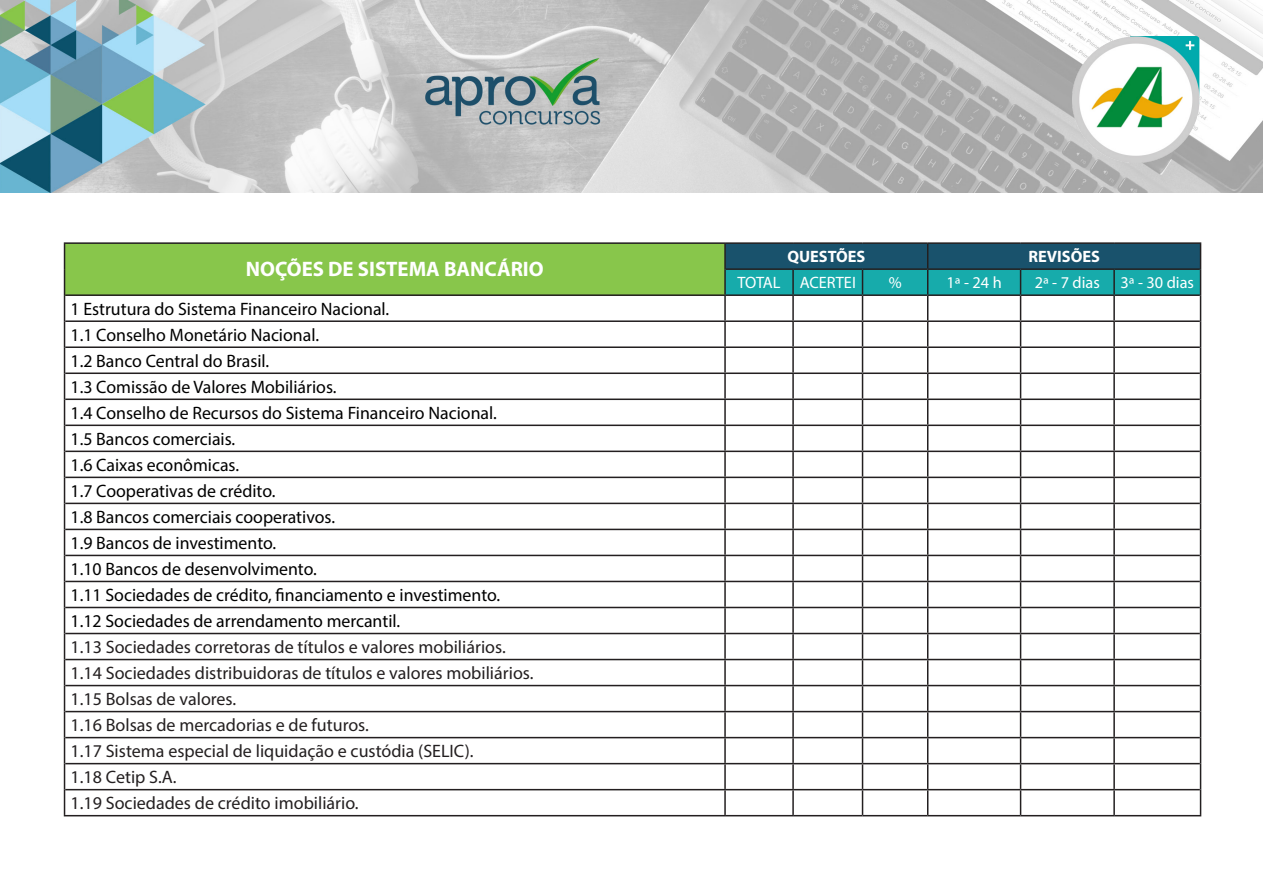
<style>
.page{position:relative;width:1263px;height:893px;background:#fff}
.page>*{position:absolute;margin:0;border:0;box-sizing:border-box;transform-origin:0 0}
.t1{font:700 21px "Myriad Pro";color:#fff}
.t2{font:18px "Myriad Pro";color:#000}
.t3{font:18px "Myriad Pro";color:#231f20}
.t4{font:16.5px "Myriad Pro";color:#fff}
.t5{font:700 16.5px "Myriad Pro";color:#fff}
</style>
<div class="page">
<img style="left:0;top:0;width:1263px;height:817px">
<div style="left:65px;top:243px;width:660px;height:52px;background:#88c64b"></div>
<hr style="left:64px;top:242px;width:661px;height:2px;background:#231f20">
<hr style="left:725px;top:242px;width:68px;height:2px;background:#231f20">
<hr style="left:793px;top:242px;width:69px;height:2px;background:#231f20">
<hr style="left:862px;top:242px;width:66px;height:2px;background:#231f20">
<hr style="left:928px;top:242px;width:92px;height:2px;background:#231f20">
<hr style="left:1020px;top:242px;width:94px;height:2px;background:#231f20">
<hr style="left:1114px;top:242px;width:87px;height:2px;background:#231f20">
<hr style="left:65px;top:294px;width:660px;height:2px;background:#231f20">
<hr style="left:65px;top:320px;width:660px;height:2px;background:#231f20">
<hr style="left:65px;top:346px;width:660px;height:2px;background:#231f20">
<hr style="left:65px;top:372px;width:660px;height:2px;background:#231f20">
<hr style="left:65px;top:398px;width:660px;height:2px;background:#231f20">
<hr style="left:65px;top:425px;width:660px;height:1px;background:#231f20">
<hr style="left:65px;top:451px;width:660px;height:1px;background:#231f20">
<hr style="left:65px;top:477px;width:660px;height:1px;background:#231f20">
<hr style="left:65px;top:503px;width:660px;height:1px;background:#231f20">
<hr style="left:65px;top:529px;width:660px;height:1px;background:#231f20">
<hr style="left:65px;top:555px;width:660px;height:1px;background:#231f20">
<hr style="left:65px;top:581px;width:660px;height:1px;background:#231f20">
<hr style="left:65px;top:607px;width:660px;height:1px;background:#231f20">
<hr style="left:65px;top:633px;width:660px;height:1px;background:#231f20">
<hr style="left:65px;top:659px;width:660px;height:1px;background:#231f20">
<hr style="left:65px;top:685px;width:660px;height:1px;background:#231f20">
<hr style="left:65px;top:711px;width:660px;height:1px;background:#231f20">
<hr style="left:65px;top:737px;width:660px;height:1px;background:#231f20">
<hr style="left:65px;top:763px;width:660px;height:1px;background:#231f20">
<hr style="left:65px;top:789px;width:660px;height:1px;background:#231f20">
<hr style="left:64px;top:815px;width:661px;height:1px;background:#231f20">
<hr style="left:725px;top:815px;width:68px;height:1px;background:#231f20">
<hr style="left:793px;top:815px;width:69px;height:1px;background:#231f20">
<hr style="left:862px;top:815px;width:66px;height:1px;background:#231f20">
<hr style="left:928px;top:815px;width:92px;height:1px;background:#231f20">
<hr style="left:1020px;top:815px;width:94px;height:1px;background:#231f20">
<hr style="left:1114px;top:815px;width:87px;height:1px;background:#231f20">
<hr style="left:724px;top:244px;width:2px;height:25px;background:#231f20">
<hr style="left:724px;top:269px;width:2px;height:25px;background:#231f20">
<hr style="left:724px;top:296px;width:2px;height:24px;background:#231f20">
<hr style="left:724px;top:322px;width:2px;height:24px;background:#231f20">
<hr style="left:724px;top:348px;width:2px;height:24px;background:#231f20">
<hr style="left:724px;top:374px;width:2px;height:24px;background:#231f20">
<hr style="left:724px;top:400px;width:2px;height:25px;background:#231f20">
<hr style="left:724px;top:426px;width:2px;height:25px;background:#231f20">
<hr style="left:724px;top:452px;width:2px;height:25px;background:#231f20">
<hr style="left:724px;top:478px;width:2px;height:25px;background:#231f20">
<hr style="left:724px;top:504px;width:2px;height:25px;background:#231f20">
<hr style="left:724px;top:530px;width:2px;height:25px;background:#231f20">
<hr style="left:724px;top:556px;width:2px;height:25px;background:#231f20">
<hr style="left:724px;top:582px;width:2px;height:25px;background:#231f20">
<hr style="left:724px;top:608px;width:2px;height:25px;background:#231f20">
<hr style="left:724px;top:634px;width:2px;height:25px;background:#231f20">
<hr style="left:724px;top:660px;width:2px;height:25px;background:#231f20">
<hr style="left:724px;top:686px;width:2px;height:25px;background:#231f20">
<hr style="left:724px;top:712px;width:2px;height:25px;background:#231f20">
<hr style="left:724px;top:738px;width:2px;height:25px;background:#231f20">
<hr style="left:724px;top:764px;width:2px;height:25px;background:#231f20">
<svg style="left:64px;top:244px;width:1px;height:571px"></svg>
<hr style="left:724px;top:790px;width:2px;height:25px;background:#231f20">
<svg style="left:725px;top:243px;width:476px;height:572px"></svg>
<img style="left:1073px;top:36px;width:126px;height:127px">
<p class="t1" style="left:246px;top:255px;width:299px">NOÇÕES DE SISTEMA BANCÁRIO</p>
<p class="t2" style="left:71px;top:298px;width:320px">1 Estrutura do Sistema Financeiro Nacional.</p>
<p class="t2" style="left:71px;top:324px;width:250px">1.1 Conselho Monetário Nacional.</p>
<p class="t2" style="left:71px;top:350px;width:200px">1.2 Banco Central do Brasil.</p>
<p class="t2" style="left:71px;top:376px;width:268px">1.3 Comissão de Valores Mobiliários.</p>
<p class="t2" style="left:71px;top:402px;width:428px">1.4 Conselho de Recursos do Sistema Financeiro Nacional.</p>
<p class="t2" style="left:71px;top:428px;width:166px">1.5 Bancos comerciais.</p>
<p class="t2" style="left:71px;top:454px;width:170px">1.6 Caixas econômicas.</p>
<p class="t2" style="left:71px;top:480px;width:206px">1.7 Cooperativas de crédito.</p>
<p class="t2" style="left:71px;top:506px;width:266px">1.8 Bancos comerciais cooperativos.</p>
<p class="t2" style="left:71px;top:532px;width:207px">1.9 Bancos de investimento.</p>
<p class="t2" style="left:71px;top:558px;width:248px">1.10 Bancos de desenvolvimento.</p>
<p class="t2" style="left:71px;top:584px;width:431px">1.11 Sociedades de crédito, financiamento e investimento.</p>
<p class="t2" style="left:71px;top:610px;width:331px">1.12 Sociedades de arrendamento mercantil.</p>
<p class="t3" style="left:71px;top:636px;width:437px">1.13 Sociedades corretoras de títulos e valores mobiliários.</p>
<p class="t3" style="left:71px;top:662px;width:464px">1.14 Sociedades distribuidoras de títulos e valores mobiliários.</p>
<p class="t3" style="left:71px;top:688px;width:167px">1.15 Bolsas de valores.</p>
<p class="t3" style="left:71px;top:714px;width:300px">1.16 Bolsas de mercadorias e de futuros.</p>
<p class="t3" style="left:71px;top:740px;width:404px">1.17 Sistema especial de liquidação e custódia (SELIC).</p>
<p class="t3" style="left:71px;top:766px;width:108px">1.18 Cetip S.A.</p>
<p class="t3" style="left:71px;top:792px;width:290px">1.19 Sociedades de crédito imobiliário.</p>
<p class="t5" style="left:787px;top:245px;width:80px">QUESTÕES</p>
<p class="t5" style="left:1028px;top:245px;width:73px">REVISÕES</p>
<p class="t4" style="left:737px;top:272px;width:45px">TOTAL</p>
<p class="t4" style="left:800px;top:272px;width:58px">ACERTEI</p>
<p class="t4" style="left:889px;top:272px;width:14px">%</p>
<p class="t4" style="left:946px;top:272px;width:57px">1ª - 24 h</p>
<p class="t4" style="left:1035px;top:272px;width:67px">2ª - 7 dias</p>
<p class="t4" style="left:1120px;top:272px;width:75px">3ª - 30 dias</p>
</div>
